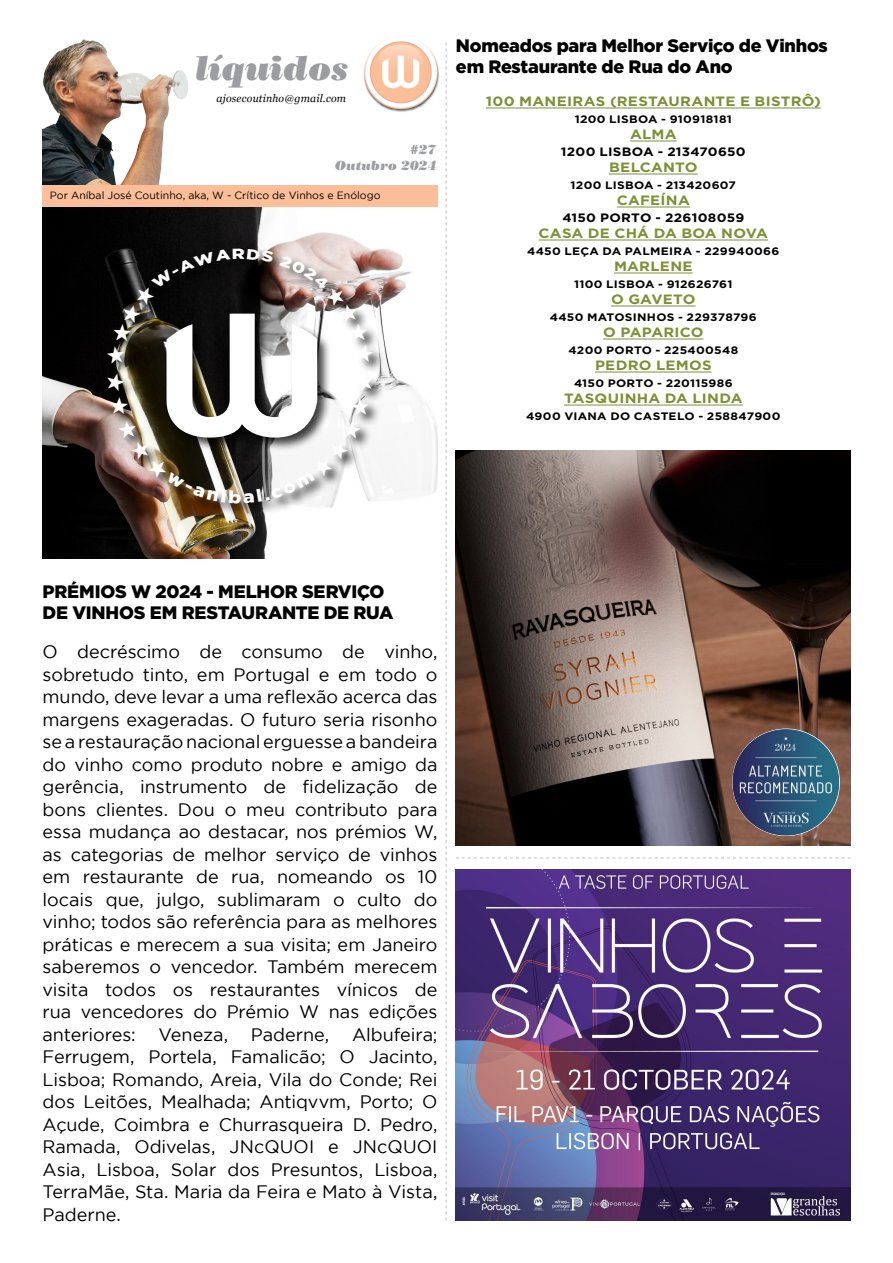
<style>
.page{position:relative;width:893px;height:1263px;background:#fff}
.page>*{position:absolute;margin:0;border:0;box-sizing:border-box;transform-origin:0 0}
.t1{font:italic 34.5px "Bodoni Poster";color:#9b9da0}
.t2{font:18px/22.5px "Gotham";letter-spacing:-.005em;color:#000;text-align:justify}
.t3{font:900 18px/21px "Gotham HTF";letter-spacing:-.01em;color:#000}
.t4{font:700 13.5px "Gotham HTF";letter-spacing:.015em;color:#7e9037;scale:1.11 1}
.t5{font:italic 13.2px/15.9px "Bodoni Poster";color:#9b9da0;text-align:right}
.t6{font:700 12.15px "Gotham HTF";letter-spacing:.02em;color:#000;scale:1.11 1}
.t7{font:700 10.8px "Gotham HTF";letter-spacing:.025em;color:#000;scale:1.11 1}
.t8{font:10.5px "Gotham";color:#000}
.t9{font:italic 10.5px "Georgia";letter-spacing:.02em;color:#000}
</style>
<div class="page">
<img style="left:456px;top:450px;width:395px;height:395px">
<svg style="left:446px;top:43px;width:1px;height:1177px"></svg>
<svg style="left:456px;top:857px;width:395px;height:1px"></svg>
<img style="left:42px;top:39px;width:146px;height:146px">
<div style="left:363px;top:37px;width:77px;height:76px;background:#000;opacity:.65"></div>
<img style="left:365px;top:37px;width:74px;height:74px">
<div style="left:42px;top:185px;width:395px;height:22px;background:#fbbe98"></div>
<img style="left:42px;top:207px;width:395px;height:351px">
<div style="left:106px;top:246px;width:280px;height:272px;background:#000;opacity:.75"></div>
<img style="left:456px;top:869px;width:395px;height:351px">
<hr style="left:486px;top:108px;width:335px;height:1px;background:#7e9037">
<hr style="left:630px;top:141px;width:47px;height:1px;background:#7e9037">
<hr style="left:609px;top:174px;width:89px;height:1px;background:#7e9037">
<hr style="left:617px;top:207px;width:73px;height:1px;background:#7e9037">
<hr style="left:539px;top:240px;width:229px;height:1px;background:#7e9037">
<hr style="left:614px;top:273px;width:79px;height:1px;background:#7e9037">
<hr style="left:611px;top:306px;width:84px;height:1px;background:#7e9037">
<hr style="left:603px;top:339px;width:100px;height:1px;background:#7e9037">
<hr style="left:595px;top:372px;width:117px;height:1px;background:#7e9037">
<hr style="left:564px;top:405px;width:179px;height:1px;background:#7e9037">
<img style="left:730px;top:726px;width:112px;height:112px">
<img style="left:105px;top:249px;width:270px;height:255px">
<h1 class="t1" style="left:195px;top:48px;width:155px">líquidos</h1>
<p class="t9" style="left:217px;top:92px;width:131px">ajosecoutinho@gmail.com</p>
<p class="t5" style="left:335px;top:141px;width:103px">#27<br>Outubro 2024</p>
<p class="t8" style="left:50px;top:190px;width:332px">Por Aníbal José Coutinho, aka, W - Crítico de Vinhos e Enólogo</p>
<p class="t3" style="left:456px;top:35px;width:373px">Nomeados para Melhor Serviço de Vinhos em Restaurante de Rua do Ano</p>
<p class="t4" style="left:486px;top:94px;width:303px">100 MANEIRAS (RESTAURANTE E BISTRÔ)</p>
<p class="t7" style="left:575px;top:113px;width:143px">1200 LISBOA - 910918181</p>
<p class="t4" style="left:630px;top:127px;width:43px">ALMA</p>
<p class="t6" style="left:561px;top:144px;width:168px">1200 LISBOA - 213470650</p>
<p class="t4" style="left:609px;top:160px;width:81px">BELCANTO</p>
<p class="t7" style="left:571px;top:179px;width:151px">1200 LISBOA - 213420607</p>
<p class="t4" style="left:617px;top:193px;width:67px">CAFEÍNA</p>
<p class="t6" style="left:562px;top:210px;width:165px">4150 PORTO - 226108059</p>
<p class="t4" style="left:539px;top:226px;width:208px">CASA DE CHÁ DA BOA NOVA</p>
<p class="t7" style="left:527px;top:245px;width:229px">4450 LEÇA DA PALMEIRA - 229940066</p>
<p class="t4" style="left:614px;top:259px;width:72px">MARLENE</p>
<p class="t7" style="left:574px;top:278px;width:144px">1100 LISBOA - 912626761</p>
<p class="t4" style="left:611px;top:292px;width:78px">O GAVETO</p>
<p class="t7" style="left:550px;top:311px;width:188px">4450 MATOSINHOS - 229378796</p>
<p class="t4" style="left:603px;top:325px;width:92px">O PAPARICO</p>
<p class="t7" style="left:568px;top:344px;width:154px">4200 PORTO - 225400548</p>
<p class="t4" style="left:595px;top:358px;width:107px">PEDRO LEMOS</p>
<p class="t7" style="left:574px;top:377px;width:144px">4150 PORTO - 220115986</p>
<p class="t4" style="left:564px;top:391px;width:162px">TASQUINHA DA LINDA</p>
<p class="t7" style="left:526px;top:410px;width:231px">4900 VIANA DO CASTELO - 258847900</p>
<p class="t3" style="left:43px;top:581px;width:352px">Prémios W 2024 - Melhor Serviço de Vinhos em Restaurante de Rua</p>
<p class="t2" style="left:43px;top:640px;width:397px">O decréscimo de consumo de vinho, sobretudo tinto, em Portugal e em todo o mundo, deve levar a uma reflexão acerca das margens exageradas. O futuro seria risonho se a restauração nacional erguesse a bandeira do vinho como produto nobre e amigo da gerência, instrumento de fidelização de bons clientes. Dou o meu contributo para essa mudança ao destacar, nos prémios W, as categorias de melhor serviço de vinhos em restaurante de rua, nomeando os 10 locais que, julgo, sublimaram o culto do vinho; todos são referência para as melhores práticas e merecem a sua visita; em Janeiro saberemos o vencedor. Também merecem visita todos os restaurantes vínicos de rua vencedores do Prémio W nas edições anteriores:</p>
<p class="t2" style="left:43px;top:1023px;width:396px;text-indent:310px">Albufeira; Ferrugem, Portela, Famalicão; O Jacinto, Lisboa; Romando, Areia, Vila do Conde; Rei dos Leitões, Mealhada; Antiqvvm, Porto; O Açude, Coimbra e Churrasqueira D. Pedro, Ramada, Odivelas, JNcQUOI e JNcQUOI Asia, Lisboa, Solar dos Presuntos, Lisboa, TerraMãe, Sta. Maria da Feira e Mato à Vista, Paderne.</p>
<p class="t2" style="left:159px;top:1023px;width:71px">Veneza,</p>
<p class="t2" style="left:251px;top:1023px;width:80px">Paderne,</p>
</div>
